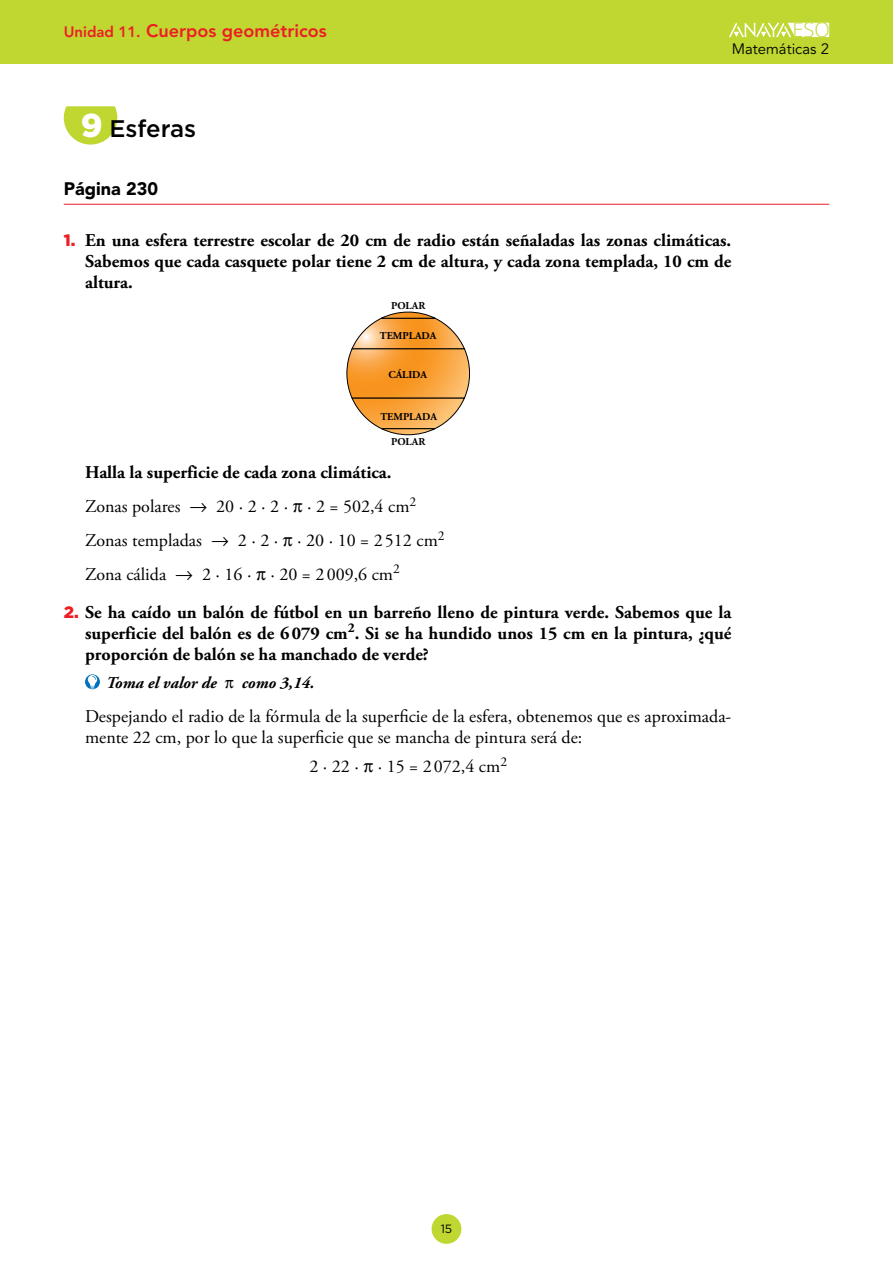
<style>
.page{position:relative;width:893px;height:1263px;background:#fff}
.page>*{position:absolute;margin:0;border:0;box-sizing:border-box;transform-origin:0 0}
.t1{font:500 24px "Gotham";color:#000}
.t2{font:300 20.25px "Open Sans";color:#bfd730}
.acti_TextoActiSangra{font:700 18px/21px "Adobe Garamond Pro";color:#000;text-align:justify}
.Soluciones_sangrado{font:18px/21px "Adobe Garamond Pro";color:#000}
.t3{font:800 18px "Avenir LT Std";color:#ed1d24}
.nuclPagina{font:900 18px "Avenir LT Std";color:#000}
.prop_TextoAnotación{font:italic 700 16.5px "Adobe Garamond Pro";color:#000}
.t4{font:15px "Avenir LT Std";color:#000}
.t5{font:12px "Gotham";color:#000}
.t6{font:700 10.5px "Adobe Garamond Pro";color:#000}
.s1{font-size:15px}
.s2{font-weight:900;font-size:33px;color:#fff}
.s3{font-family:"Gotham";font-weight:900;font-size:16.5px;color:#ed1d24}
</style>
<div class="page">
<div style="left:0;top:0;width:893px;height:64px;background:#bfd730"></div>
<svg style="left:729px;top:22px;width:100px;height:15px"></svg>
<div style="left:432px;top:1214px;width:29px;height:30px;background:#bfd730;border-radius:50%"></div>
<hr style="left:64px;top:204px;width:765px;height:1px;background:#ed1d24">
<svg style="left:64px;top:106px;width:53px;height:39px"></svg>
<svg style="left:346px;top:311px;width:124px;height:124px"></svg>
<svg style="left:85px;top:674px;width:15px;height:15px"></svg>
<svg style="left:88px;top:675px;width:9px;height:13px"></svg>
<p class="t3" style="left:64px;top:20px;width:264px"><span class="s1">Unidad 11.</span> Cuerpos geométricos</p>
<p class="t2" style="left:792px;top:16px;width:39px">ESO</p>
<p class="t4" style="left:732px;top:40px;width:99px">Matemáticas 2</p>
<p class="t1" style="left:81px;top:113px;width:117px"><span class="s2">9</span> Esferas</p>
<p class="nuclPagina" style="left:64px;top:178px;width:96px">Página 230</p>
<p class="acti_TextoActiSangra" style="left:85px;top:230px;width:648px;text-indent:-21px"><span class="s3">1.</span> En una esfera terrestre escolar de 20 cm de radio están señaladas las zonas climáticas.<br>Sabemos que cada casquete polar tiene 2 cm de altura, y cada zona templada, 10 cm de altura.</p>
<p class="t6" style="left:391px;top:299px;width:36px">POLAR</p>
<p class="t6" style="left:380px;top:329px;width:58px">TEMPLADA</p>
<p class="t6" style="left:388px;top:369px;width:40px">CÁLIDA</p>
<p class="t6" style="left:380px;top:410px;width:58px">TEMPLADA</p>
<p class="t6" style="left:391px;top:436px;width:36px">POLAR</p>
<p class="acti_TextoActiSangra" style="left:85px;top:463px;width:308px">Halla la superficie de cada zona climática.</p>
<p class="Soluciones_sangrado" style="left:85px;top:497px;width:333px">Zonas polares → 20 · 2 · 2 · · 2 = 502,4 cm<sup>2</sup></p>
<p class="Soluciones_sangrado" style="left:85px;top:530px;width:361px">Zonas templadas → 2 · 2 · · 20 · 10 = 2 512 cm<sup>2</sup></p>
<p class="Soluciones_sangrado" style="left:85px;top:564px;width:316px">Zona cálida → 2 · 16 · · 20 = 2 009,6 cm<sup>2</sup></p>
<p class="acti_TextoActiSangra" style="left:85px;top:602px;width:648px;text-indent:-21px"><span class="s3">2.</span> Se ha caído un balón de fútbol en un barreño lleno de pintura verde. Sabemos que la superficie del balón es de 6079 cm<sup>2</sup>. Si se ha hundido unos 15 cm en la pintura, ¿qué proporción de balón se ha manchado de verde?</p>
<p class="prop_TextoAnotación" style="left:106px;top:673px;width:112px">Toma el valor de</p>
<p class="prop_TextoAnotación" style="left:242px;top:673px;width:74px">como 3,14.</p>
<p class="Soluciones_sangrado" style="left:85px;top:706px;width:648px">Despejando el radio de la fórmula de la superficie de la esfera, obtenemos que es aproximada&shy;mente 22 cm, por lo que la superficie que se mancha de pintura será de:</p>
<p class="Soluciones_sangrado" style="left:309px;top:756px;width:199px">2 · 22 · · 15 = 2072,4 cm<sup>2</sup></p>
<p class="t5" style="left:441px;top:1221px;width:13px">15</p>
</div>
